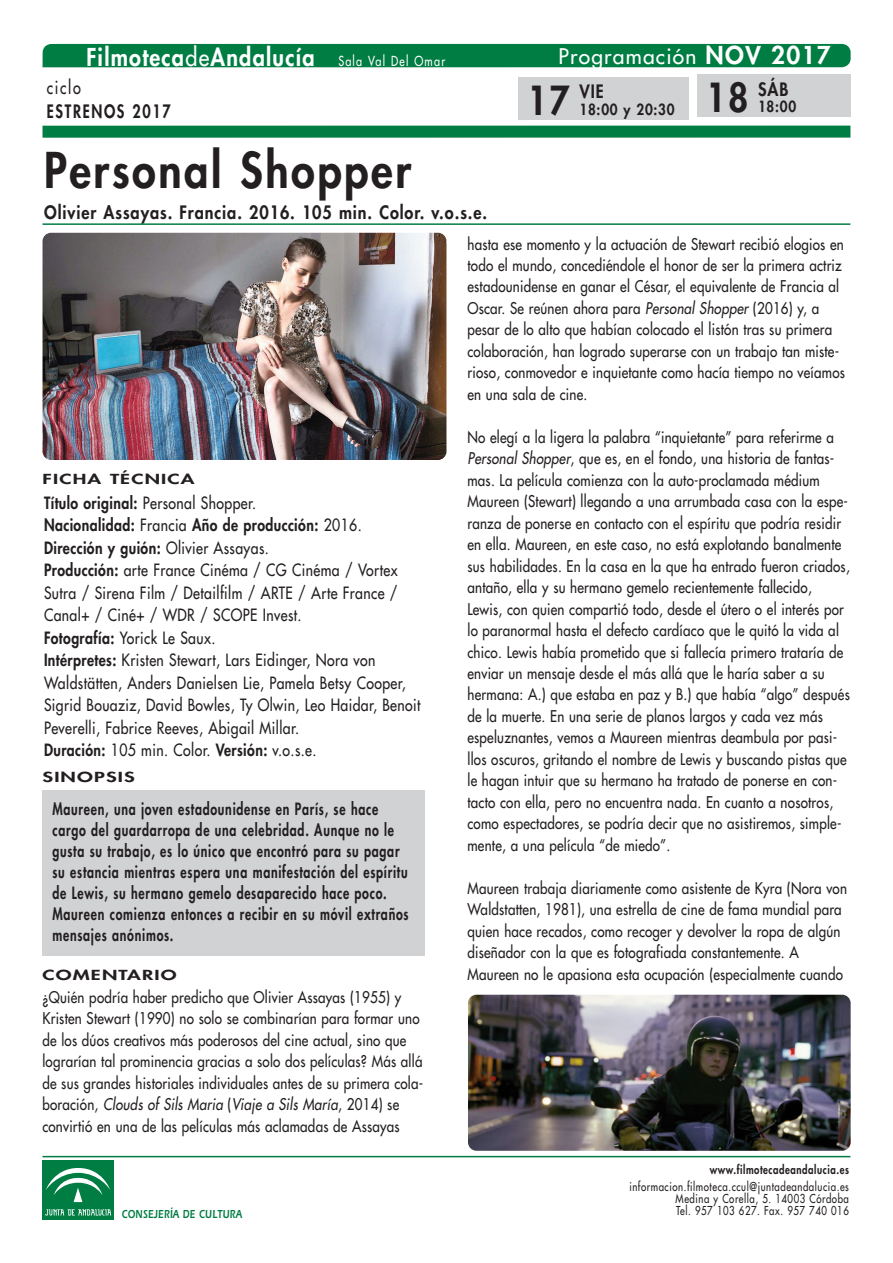
<style>
.page{position:relative;width:893px;height:1263px;background:#fff}
.page>*{position:absolute;margin:0;border:0;box-sizing:border-box;transform-origin:0 0}
.t1{font:800 48px "Futura LT";letter-spacing:.06em;color:#231f20;scale:.9 1}
.t2{font:800 39px "Futura LT";color:#231f20;scale:.9 1}
.t3{font:800 24px "Futura LT";letter-spacing:.06em;color:#fff;scale:.9 1}
.t4{font:21px "Futura LT";letter-spacing:.06em;color:#fff}
.t5{font:800 18px "Futura LT";letter-spacing:.06em;color:#231f20;scale:.9 1}
.t6{font:800 18px "Futura LT";letter-spacing:.115em;color:#231f20;scale:.8 1}
.t7{font:18px "Futura LT";letter-spacing:.115em;color:#231f20;scale:.8 1}
.t8{font:16.5px/22.5px "Futura LT";letter-spacing:.03em;color:#231f20;scale:.85 1}
.t9{font:800 16.5px/21px "Futura LT";letter-spacing:.06em;color:#231f20;scale:.75 1}
.t10{font:15.75px/21.5px "Futura LT";letter-spacing:.015em;color:#231f20;scale:.85 1}
.t11{font:800 15px "Futura LT";letter-spacing:.06em;color:#231f20;scale:.9 1}
.t12{font:800 13.5px "Futura LT";letter-spacing:.06em;color:#231f20;scale:1.5 1}
.t13{font:12px/12px "Futura LT";letter-spacing:.06em;color:#231f20;text-align:right;scale:.8 1}
.t14{font:800 12px "Futura LT";letter-spacing:.06em;color:#231f20;scale:.8 1}
.t15{font:12px "Erie Black Plain";letter-spacing:.03em;color:#007d43;scale:.75 1}
.s1{font-weight:400}
.s2{font-weight:400;font-size:13.5px}
.s3{font-weight:800;font-size:24px}
.s4{font-weight:800}
.s5{font-style:italic}
</style>
<div class="page">
<img style="left:43px;top:233px;width:403px;height:227px;border-radius:9px">
<div style="left:43px;top:44px;width:808px;height:23px;background:#007d43"></div>
<div style="left:43px;top:126px;width:807px;height:12px;background:#007d43"></div>
<div style="left:43px;top:791px;width:382px;height:165px;background:#d1d2d4"></div>
<hr style="left:43px;top:223px;width:807px;height:2px;background:#007d43">
<hr style="left:43px;top:1156px;width:807px;height:1px;background:#007d43">
<div style="left:43px;top:1160px;width:71px;height:60px;background:#007d43"></div>
<svg style="left:45px;top:1209px;width:66px;height:6px"></svg>
<svg style="left:46px;top:1168px;width:64px;height:35px"></svg>
<div style="left:697px;top:74px;width:153px;height:43px;background:#d1d2d4"></div>
<div style="left:519px;top:77px;width:170px;height:43px;background:#d1d2d4"></div>
<img style="left:468px;top:995px;width:383px;height:156px;border-radius:9px">
<h3 class="t3" style="left:86px;top:42px;width:400px">Filmoteca<span class="s1">de</span>Andalucía <span class="s2">Sala Val Del Omar</span></h3>
<h3 class="t4" style="left:559px;top:43px;width:274px">Programación <span class="s3">NOV 2017</span></h3>
<p class="t7" style="left:47px;top:76px;width:44px">ciclo</p>
<p class="t6" style="left:47px;top:100px;width:156px">ESTRENOS 2017</p>
<h1 class="t1" style="left:44px;top:138px;width:409px">Personal Shopper</h1>
<p class="t5" style="left:44px;top:201px;width:494px">Olivier Assayas. Francia. 2016. 105 min. Color. v.o.s.e.</p>
<h2 class="t2" style="left:527px;top:74px;width:49px">17</h2>
<p class="t5" style="left:579px;top:80px;width:28px">VIE</p>
<p class="t11" style="left:579px;top:99px;width:107px">18:00 y 20:30</p>
<h2 class="t2" style="left:706px;top:72px;width:49px">18</h2>
<p class="t5" style="left:758px;top:77px;width:35px">SÁB</p>
<p class="t11" style="left:758px;top:96px;width:44px">18:00</p>
<p class="t12" style="left:43px;top:470px;width:103px">FICHA TÉCNICA</p>
<p class="t8" style="left:44px;top:491px;width:445px"><span class="s4">Título original:</span> Personal Shopper.<br><span class="s4">Nacionalidad:</span> Francia <span class="s4">Año de producción:</span> 2016.<br><span class="s4">Dirección y guión:</span> Olivier Assayas.<br><span class="s4">Producción:</span> arte France Cinéma / CG Cinéma / Vortex Sutra / Sirena Film / Detailfilm / ARTE / Arte France / Canal+ / Ciné+ / WDR / SCOPE Invest.<br><span class="s4">Fotografía:</span> Yorick Le Saux.<br><span class="s4">Intérpretes:</span> Kristen Stewart, Lars Eidinger, Nora von Waldstätten, Anders Danielsen Lie, Pamela Betsy Cooper, Sigrid Bouaziz, David Bowles, Ty Olwin, Leo Haidar, Benoit Peverelli, Fabrice Reeves, Abigail Millar.<br><span class="s4">Duración:</span> 105 min. Color. <span class="s4">Versión:</span> v.o.s.e.</p>
<p class="t12" style="left:43px;top:768px;width:63px">SINOPSIS</p>
<p class="t9" style="left:53px;top:798px;width:476px">Maureen, una joven estadounidense en París, se hace cargo del guardarropa de una celebridad. Aunque no le gusta su trabajo, es lo único que encontró para su pagar su estancia mientras espera una manifestación del espíritu de Lewis, su hermano gemelo desaparecido hace poco.<br>Maureen comienza entonces a recibir en su móvil extraños mensajes anónimos.</p>
<p class="t10" style="left:467px;top:233px;width:446px">hasta ese momento y la actuación de Stewart recibió elogios en todo el mundo, concediéndole el honor de ser la primera actriz estadounidense en ganar el César, el equivalente de Francia al Oscar. Se reúnen ahora para <span class="s5">Personal Shopper</span> (2016) y, a pesar de lo alto que habían colocado el listón tras su primera colaboración, han logrado superarse con un trabajo tan miste&shy;rioso, conmovedor e inquietante como hacía tiempo no veíamos en una sala de cine.</p>
<p class="t10" style="left:467px;top:426px;width:451px">No elegí a la ligera la palabra “inquietante” para referirme a <span class="s5">Personal Shopper</span>, que es, en el fondo, una historia de fantas&shy;mas. La película comienza con la auto-proclamada médium Maureen (Stewart) llegando a una arrumbada casa con la espe&shy;ranza de ponerse en contacto con el espíritu que podría residir en ella. Maureen, en este caso, no está explotando banalmente sus habilidades. En la casa en la que ha entrado fueron criados, antaño, ella y su hermano gemelo recientemente fallecido, Lewis, con quien compartió todo, desde el útero o el interés por lo paranormal hasta el defecto cardíaco que le quitó la vida al chico. Lewis había prometido que si fallecía primero trataría de enviar un mensaje desde el más allá que le haría saber a su hermana: A.) que estaba en paz y B.) que había “algo” después de la muerte. En una serie de planos largos y cada vez más espeluznantes, vemos a Maureen mientras deambula por pasi&shy;llos oscuros, gritando el nombre de Lewis y buscando pistas que le hagan intuir que su hermano ha tratado de ponerse en con&shy;tacto con ella, pero no encuentra nada. En cuanto a nosotros, como espectadores, se podría decir que no asistiremos, simple&shy;mente, a una película “de miedo”.</p>
<p class="t10" style="left:467px;top:877px;width:448px">Maureen trabaja diariamente como asistente de Kyra (Nora von Waldstatten, 1981), una estrella de cine de fama mundial para quien hace recados, como recoger y devolver la ropa de algún diseñador con la que es fotografiada constantemente. A</p>
<p class="t12" style="left:43px;top:966px;width:91px">COMENTARIO</p>
<p class="t10" style="left:467px;top:963px;width:443px">Maureen no le apasiona esta ocupación (especialmente cuando</p>
<p class="t10" style="left:42px;top:986px;width:450px">¿Quién podría haber predicho que Olivier Assayas (1955) y Kristen Stewart (1990) no solo se combinarían para formar uno de los dúos creativos más poderosos del cine actual, sino que lograrían tal prominencia gracias a solo dos películas? Más allá de sus grandes historiales individuales antes de su primera cola&shy;boración, <span class="s5">Clouds of Sils Maria</span> (<span class="s5">Viaje a Sils María</span>, 2014) se convirtió en una de las películas más aclamadas de Assayas</p>
<p class="t14" style="left:710px;top:1162px;width:176px">www.filmotecadeandalucia.es</p>
<p class="t13" style="left:629px;top:1180px;width:276px">informacion.filmoteca.ccul@juntadeandalucia.es<br>Medina y Corella, 5. 14003 Córdoba</p>
<p class="t15" style="left:122px;top:1206px;width:162px">CONSEJERÍA DE CULTURA</p>
<p class="t13" style="left:676px;top:1204px;width:217px">Tel. 957 103 627. Fax. 957 740 016</p>
</div>
